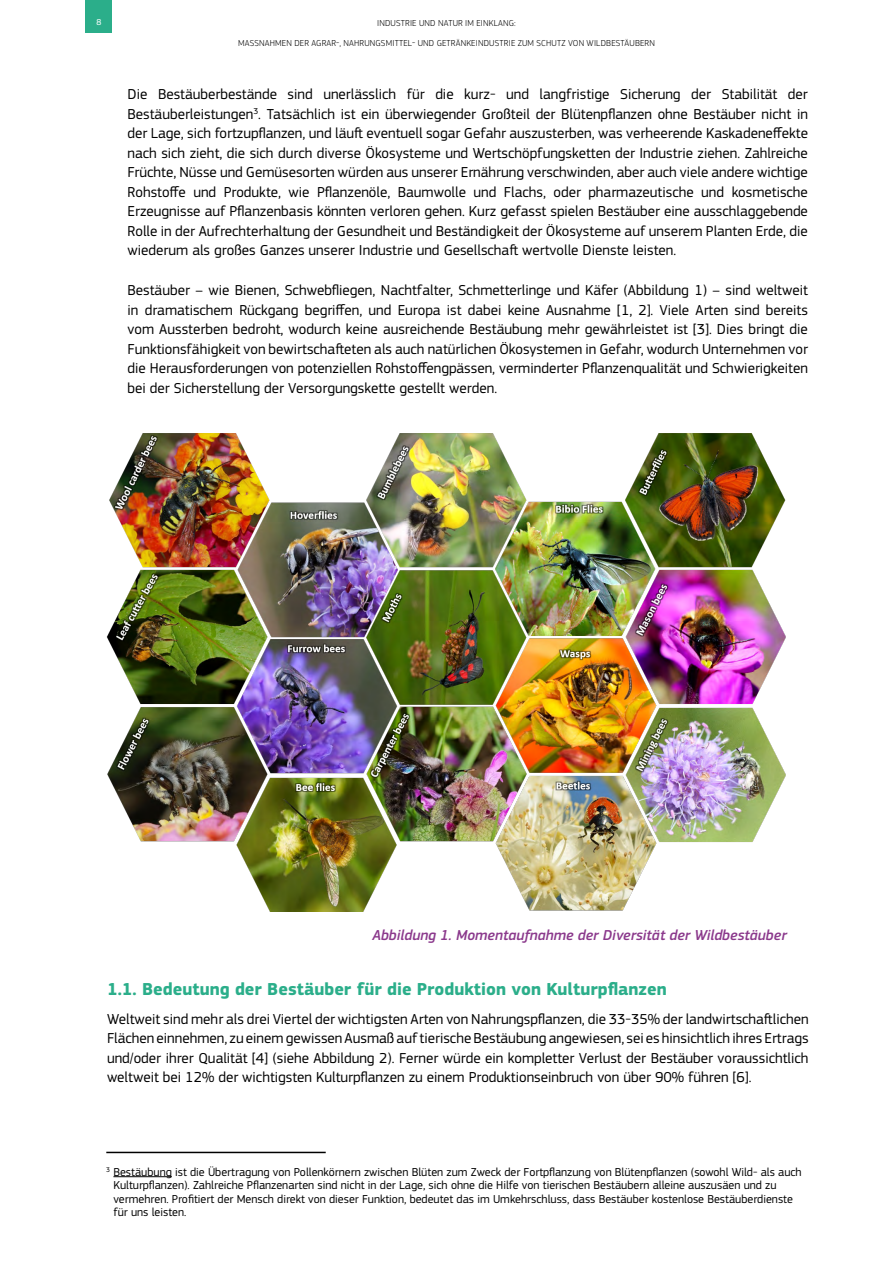
<style>
.page{position:relative;width:893px;height:1263px;background:#fff}
.page>*{position:absolute;margin:0;border:0;box-sizing:border-box;transform-origin:0 0}
.t1{font:700 18px "EC Square Sans Pro";color:#2bae8a}
.t2{font:15px/19.5px "EC Square Sans Pro";color:#000;text-align:justify}
.t3{font:italic 500 15px "EC Square Sans Pro";color:#8b398c}
.t4{font:12px/13.5px "EC Square Sans Pro";color:#000}
.t5{font:300 9px/19.5px "EC Square Sans Pro";letter-spacing:.02em;color:#000;text-align:center}
.t6{font:9px "EC Square Sans Pro";color:#fff}
</style>
<div class="page">
<div style="left:85px;top:0;width:27px;height:33px;background:#2bae8a"></div>
<hr style="left:113px;top:1176px;width:59px;height:1px;background:#000">
<hr style="left:106px;top:1152px;width:220px;height:1px;background:#000">
<img style="left:106px;top:433px;width:679px;height:479px">
<p class="t6" style="left:96px;top:17px;width:7px">8</p>
<p class="t5" style="left:238px;top:14px;width:418px">INDUSTRIE UND NATUR IM EINKLANG:<br>MASSNAHMEN DER AGRAR-, NAHRUNGSMITTEL- UND GETRÄNKEINDUSTRIE ZUM SCHUTZ VON WILDBESTÄUBERN</p>
<p class="t2" style="left:128px;top:85px;width:682px">Die Bestäuberbestände sind unerlässlich für die kurz- und langfristige Sicherung der Stabilität der Bestäuberleistungen<sup>3</sup>. Tatsächlich ist ein überwiegender Großteil der Blütenpflanzen ohne Bestäuber nicht in der Lage, sich fortzupflanzen, und läuft eventuell sogar Gefahr auszusterben, was verheerende Kaskadeneffekte nach sich zieht, die sich durch diverse Ökosysteme und Wertschöpfungsketten der Industrie ziehen. Zahlreiche Früchte, Nüsse und Gemüsesorten würden aus unserer Ernährung verschwinden, aber auch viele andere wichtige Rohstoffe und Produkte, wie Pflanzenöle, Baumwolle und Flachs, oder pharmazeutische und kosmetische Erzeugnisse auf Pflanzenbasis könnten verloren gehen. Kurz gefasst spielen Bestäuber eine ausschlaggebende Rolle in der Aufrechterhaltung der Gesundheit und Beständigkeit der Ökosysteme auf unserem Planten Erde, die wiederum als großes Ganzes unserer Industrie und Gesellschaft wertvolle Dienste leisten.</p>
<p class="t2" style="left:128px;top:281px;width:682px">Bestäuber – wie Bienen, Schwebfliegen, Nachtfalter, Schmetterlinge und Käfer (Abbildung 1) – sind weltweit in dramatischem Rückgang begriffen, und Europa ist dabei keine Ausnahme [1, 2]. Viele Arten sind bereits vom Aussterben bedroht, wodurch keine ausreichende Bestäubung mehr gewährleistet ist [3]. Dies bringt die Funktionsfähigkeit von bewirtschafteten als auch natürlichen Ökosystemen in Gefahr, wodurch Unternehmen vor die Herausforderungen von potenziellen Rohstoffengpässen, verminderter Pflanzenqualität und Schwierigkeiten bei der Sicherstellung der Versorgungskette gestellt werden.</p>
<p class="t3" style="left:372px;top:926px;width:416px">Abbildung 1. Momentaufnahme der Diversität der Wildbestäuber</p>
<p class="t1" style="left:107px;top:979px;width:561px">1.1. Bedeutung der Bestäuber für die Produktion von Kulturpflanzen</p>
<p class="t2" style="left:107px;top:1009px;width:703px">Weltweit sind mehr als drei Viertel der wichtigsten Arten von Nahrungspflanzen, die 33-35% der landwirtschaftlichen Flächen einnehmen, zu einem gewissen Ausmaß auf tierische Bestäubung angewiesen, sei es hinsichtlich ihres Ertrags und/oder ihrer Qualität [4] (siehe Abbildung 2). Ferner würde ein kompletter Verlust der Bestäuber voraussichtlich weltweit bei 12% der wichtigsten Kulturpflanzen zu einem Produktionseinbruch von über 90% führen [6].</p>
<p class="t4" style="left:113px;top:1165px;width:690px;text-indent:-7px"><sup>3</sup> Bestäubung ist die Übertragung von Pollenkörnern zwischen Blüten zum Zweck der Fortpflanzung von Blütenpflanzen (sowohl Wild- als auch Kulturpflanzen). Zahlreiche Pflanzenarten sind nicht in der Lage, sich ohne die Hilfe von tierischen Bestäubern alleine auszusäen und zu vermehren. Profitiert der Mensch direkt von dieser Funktion, bedeutet das im Umkehrschluss, dass Bestäuber kostenlose Bestäuberdienste für uns leisten.</p>
</div>
